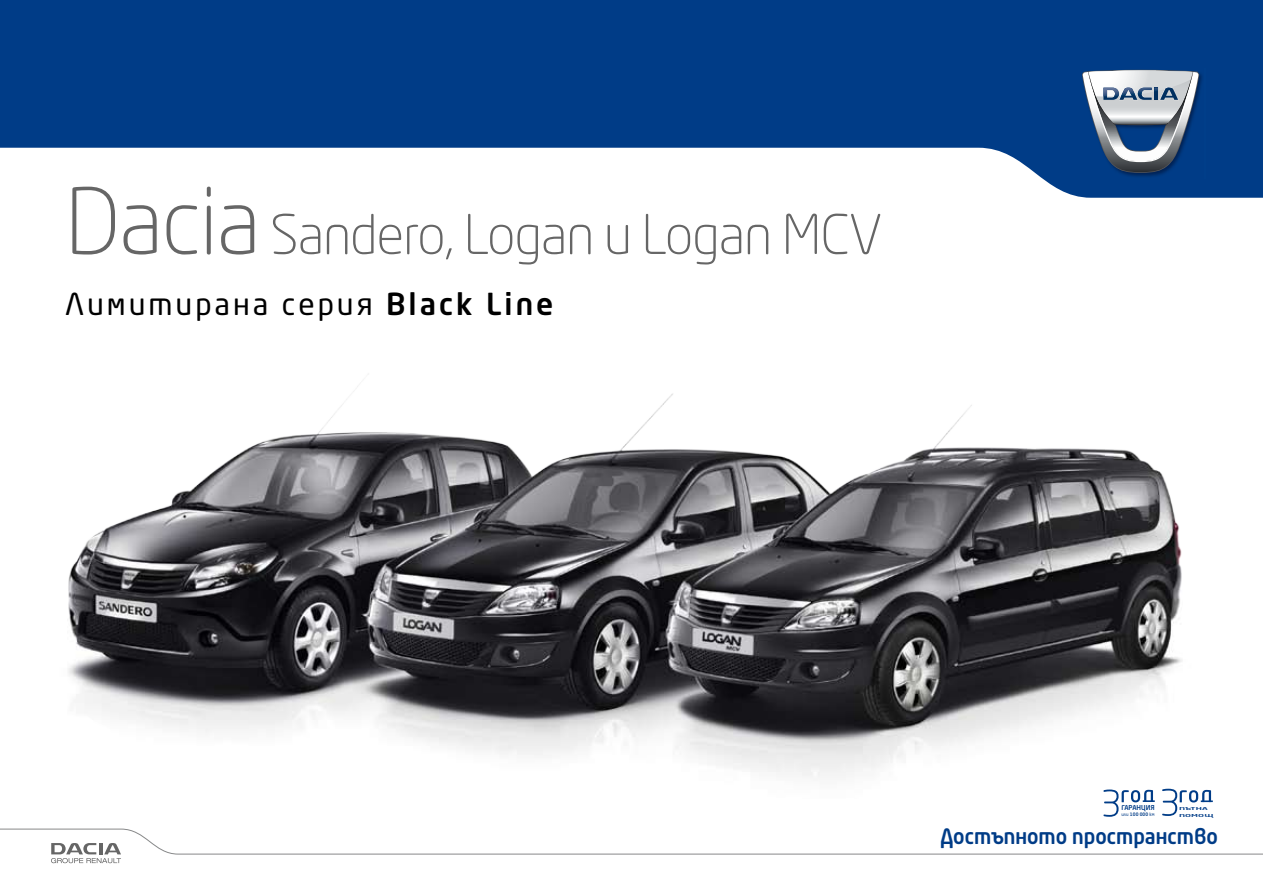
<style>
.page{position:relative;width:1263px;height:893px;background:#fff}
.page>*{position:absolute;margin:0;border:0;box-sizing:border-box;transform-origin:0 0}
.t1{font:300 54px "Neo Tech Bg";letter-spacing:-.015em;color:#666}
.t2{font:30px "Neo Tech Bg";letter-spacing:.1em;color:#000}
.t3{font:500 21px "Neo Tech Bg";color:#003c87;scale:.95 1}
.t4{font:500 6.75px "Neo Tech Bg";letter-spacing:.01em;color:#003c87;scale:.96 1}
.t5{font:500 4.65px "Neo Tech Bg";letter-spacing:.01em;color:#003c87;scale:.95 1}
.t6{font:500 4.05px/6.8px "Neo Tech Bg";letter-spacing:.01em;color:#003c87;scale:2.17 1}
.s1{font-size:90px}
.s2{font-weight:500}
.s3{font-weight:400}
</style>
<div class="page">
<svg style="left:0;top:0;width:1263px;height:198px;fill:#003c87"></svg>
<img style="left:1080px;top:68px;width:125px;height:111px">
<svg style="left:1082px;top:70px;width:117px;height:103px"></svg>
<svg style="left:0;top:828px;width:1263px;height:35px"></svg>
<img style="left:68px;top:386px;width:1114px;height:403px">
<svg style="left:1103px;top:789px;width:52px;height:28px"></svg>
<svg style="left:1162px;top:789px;width:51px;height:27px"></svg>
<p class="t1" style="left:65px;top:201px;width:819px"><span class="s1">Dacia</span> sandero, logan и logan MCV</p>
<p class="t2" style="left:65px;top:286px;width:490px">Лимитирана серия <span class="s2">Black Line</span></p>
<p class="t4" style="left:1121px;top:804px;width:36px">ГАРАНЦИЯ</p>
<p class="t5" style="left:1121px;top:811px;width:36px"><span class="s3">или</span> 100 000 <span class="s3">км</span></p>
<p class="t6" style="left:1179px;top:805px;width:17px">ПЪТНА<br>ПОМОЩ</p>
<p class="t3" style="left:940px;top:824px;width:294px">Достъпното пространство</p>
</div>
